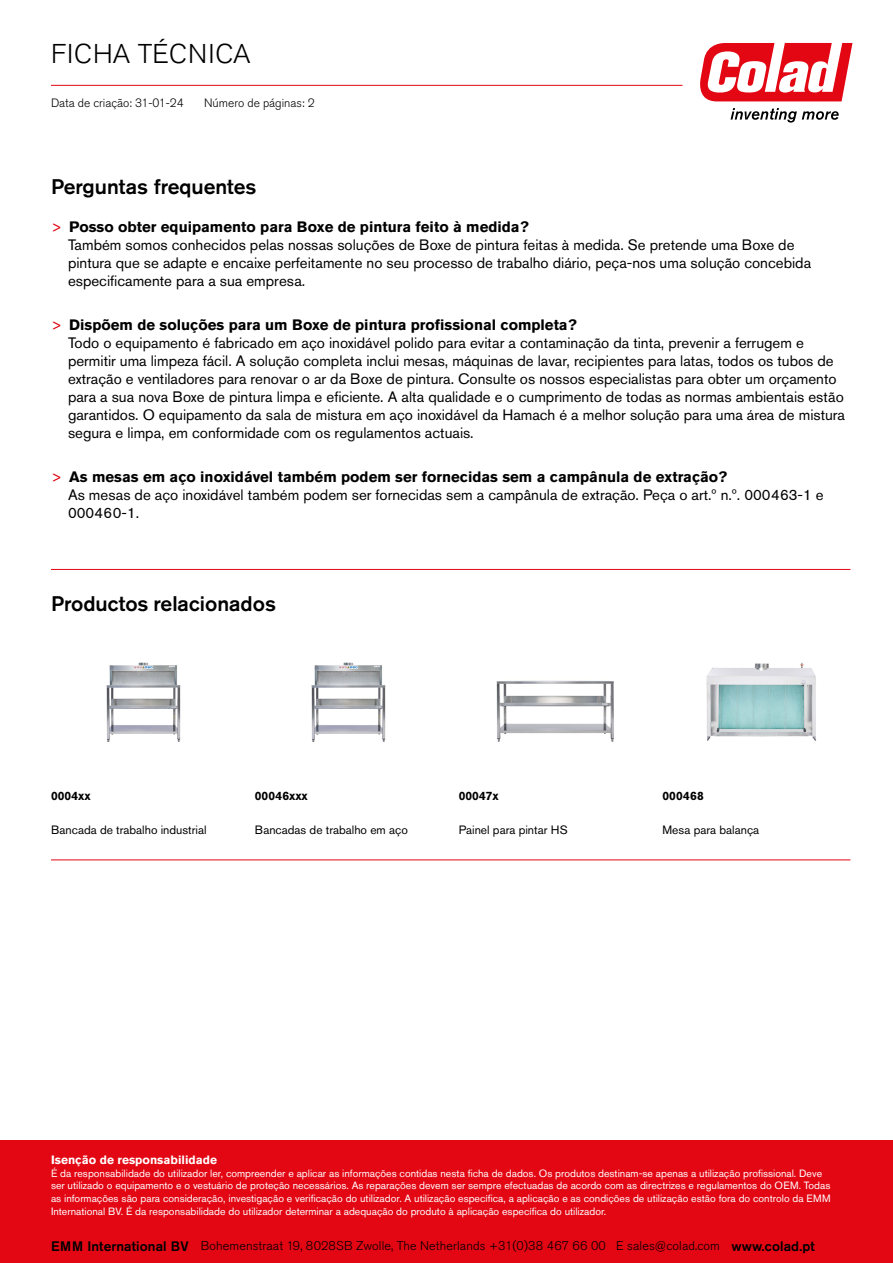
<style>
.page{position:relative;width:893px;height:1263px;background:#fff}
.page>*{position:absolute;margin:0;border:0;box-sizing:border-box;transform-origin:0 0}
.t1{font:300 27px "Akzidenz Grotesk Pro";letter-spacing:.03em;color:#000}
.t2{font:500 21px "Akzidenz Grotesk Pro";color:#000}
.t3{font:15px/18px "Akzidenz Grotesk Pro";color:#000}
.t4{font:300 12.6px "Akzidenz Grotesk Pro";letter-spacing:.01em;color:#000}
.t5{font:12px "Akzidenz Grotesk Pro";color:#000}
.t6{font:300 12px "Akzidenz Grotesk Pro";color:#000}
.t7{font:700 12px "Akzidenz Grotesk Pro";color:#000}
.t8{font:700 12px "Akzidenz Grotesk Pro";color:#fff}
.t9{font:10.5px/12.9px "Akzidenz Grotesk Pro";color:#fff}
.s1{color:#e30613}
.s2{font-weight:700}
.s3{font-weight:500;font-size:13.65px}
</style>
<div class="page">
<svg style="left:700px;top:43px;width:152px;height:58px"></svg>
<svg style="left:731px;top:108px;width:108px;height:15px"></svg>
<hr style="left:51px;top:85px;width:631px;height:1px;background:#e30613">
<hr style="left:51px;top:569px;width:799px;height:1px;background:#e30613">
<img style="left:106px;top:662px;width:75px;height:80px">
<img style="left:311px;top:662px;width:75px;height:80px">
<img style="left:496px;top:680px;width:118px;height:62px">
<img style="left:706px;top:663px;width:110px;height:78px">
<hr style="left:51px;top:860px;width:799px;height:1px;background:#e30613">
<div style="left:0;top:1141px;width:893px;height:122px;background:#e30613"></div>
<h1 class="t1" style="left:51px;top:36px;width:201px">FICHA TÉCNICA</h1>
<p class="t6" style="left:204px;top:95px;width:112px">Número de páginas: 2</p>
<p class="t6" style="left:51px;top:95px;width:134px">Data de criação: 31-01-24</p>
<h2 class="t2" style="left:51px;top:173px;width:207px">Perguntas frequentes</h2>
<p class="t3" style="left:68px;top:218px;width:745px;text-indent:-17px"><span class="s1">&gt;</span> <span class="s2">Posso obter equipamento para Boxe de pintura feito à medida?<br></span>Também somos conhecidos pelas nossas soluções de Boxe de pintura feitas à medida. Se pretende uma Boxe de pintura que se adapte e encaixe perfeitamente no seu processo de trabalho diário, peça-nos uma solução concebida especificamente para a sua empresa.</p>
<p class="t3" style="left:68px;top:316px;width:778px;text-indent:-17px"><span class="s1">&gt;</span> <span class="s2">Dispõem de soluções para um Boxe de pintura profissional completa?<br></span>Todo o equipamento é fabricado em aço inoxidável polido para evitar a contaminação da tinta, prevenir a ferrugem e permitir uma limpeza fácil. A solução completa inclui mesas, máquinas de lavar, recipientes para latas, todos os tubos de extração e ventiladores para renovar o ar da Boxe de pintura. Consulte os nossos especialistas para obter um orçamento para a sua nova Boxe de pintura limpa e eficiente. A alta qualidade e o cumprimento de todas as normas ambientais estão garantidos. O equipamento da sala de mistura em aço inoxidável da Hamach é a melhor solução para uma área de mistura segura e limpa, em conformidade com os regulamentos actuais.</p>
<p class="t3" style="left:68px;top:467px;width:757px;text-indent:-17px"><span class="s1">&gt;</span> <span class="s2">As mesas em aço inoxidável também podem ser fornecidas sem a campânula de extração?<br></span>As mesas de aço inoxidável também podem ser fornecidas sem a campânula de extração. Peça o art.º n.º. 000463-1 e<br>000460-1.</p>
<h2 class="t2" style="left:51px;top:590px;width:226px">Productos relacionados</h2>
<p class="t7" style="left:51px;top:788px;width:41px">0004xx</p>
<p class="t7" style="left:255px;top:788px;width:54px">00046xxx</p>
<p class="t7" style="left:459px;top:788px;width:41px">00047x</p>
<p class="t7" style="left:663px;top:788px;width:43px">000468</p>
<p class="t5" style="left:51px;top:822px;width:157px">Bancada de trabalho industrial</p>
<p class="t5" style="left:255px;top:822px;width:155px">Bancadas de trabalho em aço</p>
<p class="t5" style="left:459px;top:822px;width:111px">Painel para pintar HS</p>
<p class="t5" style="left:663px;top:822px;width:98px">Mesa para balança</p>
<p class="t8" style="left:51px;top:1152px;width:167px">Isenção de responsabilidade</p>
<p class="t9" style="left:51px;top:1166px;width:781px">É da responsabilidade do utilizador ler, compreender e aplicar as informações contidas nesta ficha de dados. Os produtos destinam-se apenas a utilização profissional. Deve ser utilizado o equipamento e o vestuário de proteção necessários. As reparações devem ser sempre efectuadas de acordo com as directrizes e regulamentos do OEM. Todas as informações são para consideração, investigação e verificação do utilizador. A utilização específica, a aplicação e as condições de utilização estão fora do controlo da EMM International BV. É da responsabilidade do utilizador determinar a adequação do produto à aplicação específica do utilizador.</p>
<p class="t4" style="left:51px;top:1238px;width:765px"><span class="s3">EMM International BV</span> Bohemenstraat 19, 8028SB Zwolle, The Netherlands +31(0)38 467 66 00 E sales@colad.com <span class="s3">www.colad.pt</span></p>
</div>
